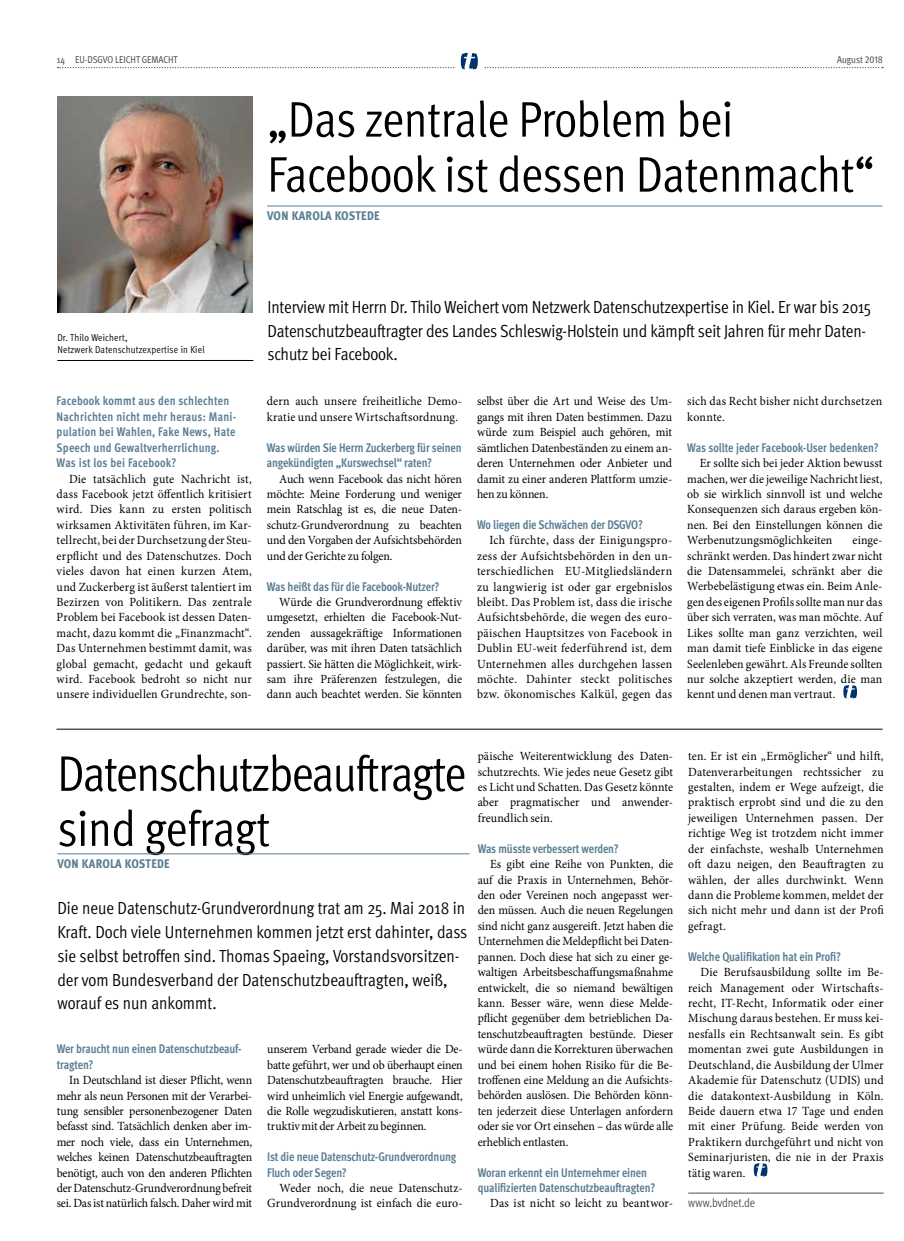
<style>
.page{position:relative;width:904px;height:1241px;background:#fff}
.page>*{position:absolute;margin:0;border:0;box-sizing:border-box;transform-origin:0 0}
.t1{font:50px/55px "Meta Cond Normal";letter-spacing:-.015em;color:#000}
.t2{font:17.5px/23.8px "Meta Cond Normal";letter-spacing:-.01em;color:#000}
.t3{font:12.5px/15.4px "Minion Pro";letter-spacing:.005em;color:#000;text-align:justify;scale:.95 1}
.t4{font:700 12.5px/15.4px "Meta Cond";letter-spacing:-.01em;color:#597d93;scale:.95 1}
.t5{font:700 12.5px/15.4px "Meta Cond";letter-spacing:.02em;color:#597d93;scale:.95 1}
.t6{font:12.5px/15.4px "Minion Pro";letter-spacing:.025em;color:#000;scale:.95 1}
.t7{font:800 12.5px "Meta Cond";letter-spacing:.025em;color:#597d93}
.t8{font:12.5px "Meta Cond Normal";letter-spacing:-.01em;color:#544d48;scale:.95 1}
.t9{font:10px/12px "Meta Cond Normal";letter-spacing:.02em;color:#000}
.t10{font:10px "Meta Cond";letter-spacing:-.005em;color:#544d48}
.s1{font-family:"Meta Cond Book Expert"}
</style>
<div class="page">
<svg style="left:58px;top:53px;width:825px;height:17px"></svg>
<hr style="left:267px;top:206px;width:615px;height:1px;background:#597d93">
<svg style="left:843px;top:685px;width:14px;height:13px"></svg>
<hr style="left:57px;top:728px;width:825px;height:1px;background:#000">
<hr style="left:57px;top:853px;width:412px;height:1px;background:#597d93">
<hr style="left:688px;top:1192px;width:195px;height:1px;background:#544d48">
<svg style="left:753px;top:1163px;width:14px;height:13px"></svg>
<img style="left:57px;top:97px;width:195px;height:215px">
<hr style="left:57px;top:360px;width:196px;height:1px;background:#000">
<p class="t10" style="left:57px;top:54px;width:122px">14 EU-DSGVO LEICHT GEMACHT</p>
<p class="t10" style="left:837px;top:54px;width:47px">August <span class="s1">2018</span></p>
<h1 class="t1" style="left:267px;top:91px;width:609px">„Das zentrale Problem bei<br>Facebook ist dessen Datenmacht“</h1>
<p class="t7" style="left:267px;top:208px;width:114px">VON KAROLA KOSTEDE</p>
<p class="t9" style="left:57px;top:331px;width:149px">Dr. Thilo Weichert,<br>Netzwerk Datenschutzexpertise in Kiel</p>
<p class="t5" style="left:57px;top:393px;width:190px">Facebook kommt aus den schlechten Nachrichten nicht mehr heraus: Mani&shy;pulation bei Wahlen, Fake News, Hate Speech und Gewaltverherrlichung.<br>Was ist los bei Facebook?</p>
<p class="t3" style="left:57px;top:471px;width:207px;text-indent:12px">Die tatsächlich gute Nachricht ist, dass Facebook jetzt öffentlich kritisiert wird. Dies kann zu ersten politisch wirksamen Aktivitäten führen, im Kar&shy;tellrecht, bei der Durchsetzung der Steu&shy;erpflicht und des Datenschutzes. Doch vieles davon hat einen kurzen Atem, und Zuckerberg ist äußerst talentiert im Bezirzen von Politikern. Das zentrale Problem bei Facebook ist dessen Daten&shy;macht, dazu kommt die „Finanzmacht“.<br>Das Unternehmen bestimmt damit, was global gemacht, gedacht und gekauft wird. Facebook bedroht so nicht nur unsere individuellen Grundrechte, son-</p>
<h2 class="t2" style="left:267px;top:295px;width:605px">Interview mit Herrn Dr. Thilo Weichert vom Netzwerk Datenschutzexpertise in Kiel. Er war bis 2015<br>Datenschutzbeauftragter des Landes Schleswig-Holstein und kämpft seit Jahren für mehr Daten&shy;schutz bei Facebook.</h2>
<p class="t3" style="left:267px;top:394px;width:207px">dern auch unsere freiheitliche Demo&shy;kratie und unsere Wirtschaftsordnung.</p>
<p class="t4" style="left:267px;top:439px;width:206px">Was würden Sie Herrn Zuckerberg für seinen angekündigten „Kurswechsel“ raten?</p>
<p class="t3" style="left:267px;top:471px;width:207px;text-indent:12px">Auch wenn Facebook das nicht hören möchte: Meine Forderung und weniger mein Ratschlag ist es, die neue Daten&shy;schutz-Grundverordnung zu beachten und den Vorgaben der Aufsichtsbehörden und der Gerichte zu folgen.</p>
<p class="t4" style="left:267px;top:578px;width:183px">Was heißt das für die Facebook-Nutzer?</p>
<p class="t3" style="left:267px;top:594px;width:207px;text-indent:12px">Würde die Grundverordnung effektiv umgesetzt, erhielten die Facebook-Nut&shy;zenden aussagekräftige Informationen darüber, was mit ihren Daten tatsächlich passiert. Sie hätten die Möglichkeit, wirk&shy;sam ihre Präferenzen festzulegen, die dann auch beachtet werden. Sie könnten</p>
<p class="t3" style="left:477px;top:394px;width:207px">selbst über die Art und Weise des Um&shy;gangs mit ihren Daten bestimmen. Dazu würde zum Beispiel auch gehören, mit sämtlichen Datenbeständen zu einem an&shy;deren Unternehmen oder Anbieter und damit zu einer anderen Plattform umzie&shy;hen zu können.</p>
<p class="t4" style="left:477px;top:516px;width:176px">Wo liegen die Schwächen der DSGVO?</p>
<p class="t3" style="left:477px;top:532px;width:207px;text-indent:12px">Ich fürchte, dass der Einigungspro&shy;zess der Aufsichtsbehörden in den un&shy;terschiedlichen EU-Mitgliedsländern zu langwierig ist oder gar ergebnislos bleibt. Das Problem ist, dass die irische Aufsichtsbehörde, die wegen des euro&shy;päischen Hauptsitzes von Facebook in Dublin EU-weit federführend ist, dem Unternehmen alles durchgehen lassen möchte. Dahinter steckt politisches bzw. ökonomisches Kalkül, gegen das</p>
<p class="t6" style="left:687px;top:394px;width:207px">sich das Recht bisher nicht durchsetzen konnte.</p>
<p class="t4" style="left:687px;top:439px;width:203px">Was sollte jeder Facebook-User bedenken?</p>
<p class="t3" style="left:687px;top:455px;width:207px;text-indent:12px">Er sollte sich bei jeder Aktion bewusst machen, wer die jeweilige Nachricht liest, ob sie wirklich sinnvoll ist und welche Konsequenzen sich daraus ergeben kön&shy;nen. Bei den Einstellungen können die Werbenutzungsmöglichkeiten</p>
<p class="t3" style="left:687px;top:532px;width:207px;text-indent:165px">einge&shy;schränkt werden. Das hindert zwar nicht die Datensammelei, schränkt aber die Werbebelästigung etwas ein. Beim Anle&shy;gen des eigenen Profils sollte man nur das über sich verraten, was man möchte. Auf Likes sollte man ganz verzichten, weil man damit tiefe Einblicke in das eigene Seelenleben gewährt. Als Freunde sollten nur solche akzeptiert werden, die man kennt und denen man vertraut.</p>
<h1 class="t1" style="left:57px;top:745px;width:410px">Datenschutzbeauftragte sind gefragt</h1>
<p class="t7" style="left:57px;top:856px;width:114px">VON KAROLA KOSTEDE</p>
<p class="t2" style="left:57px;top:896px;width:411px">Die neue Datenschutz-Grundverordnung trat am 25. Mai 2018 in Kraft. Doch viele Unternehmen kommen jetzt erst dahinter, dass sie selbst betroffen sind. Thomas Spaeing, Vorstandsvorsitzen&shy;der vom Bundesverband der Datenschutzbeauftragten, weiß, worauf es nun ankommt.</p>
<p class="t4" style="left:57px;top:1040px;width:196px">Wer braucht nun einen Datenschutzbeauf&shy;tragten?</p>
<p class="t3" style="left:57px;top:1072px;width:207px;text-indent:12px">In Deutschland ist dieser Pflicht, wenn mehr als neun Personen mit der Verarbei&shy;tung sensibler personenbezogener Daten befasst sind. Tatsächlich denken aber im&shy;mer noch viele, dass ein Unternehmen, welches keinen Datenschutzbeauftragten benötigt, auch von den anderen Pflichten der Datenschutz-Grundverordnung befreit sei. Das ist natürlich falsch. Daher wird mit</p>
<p class="t3" style="left:267px;top:1041px;width:207px">unserem Verband gerade wieder die De&shy;batte geführt, wer und ob überhaupt einen Datenschutzbeauftragten brauche. Hier wird unheimlich viel Energie aufgewandt, die Rolle wegzudiskutieren, anstatt kons&shy;truktiv mit der Arbeit zu beginnen.</p>
<p class="t4" style="left:267px;top:1148px;width:200px">Ist die neue Datenschutz-Grundverordnung<br>Fluch oder Segen?</p>
<p class="t3" style="left:267px;top:1180px;width:207px;text-align:right">Weder noch, die neue Datenschutz-<br>Grundverordnung ist einfach die euro-</p>
<p class="t3" style="left:477px;top:748px;width:207px">päische Weiterentwicklung des Daten&shy;schutzrechts. Wie jedes neue Gesetz gibt es Licht und Schatten. Das Gesetz könnte aber pragmatischer und anwender&shy;freundlich sein.</p>
<p class="t4" style="left:477px;top:840px;width:150px">Was müsste verbessert werden?</p>
<p class="t3" style="left:477px;top:856px;width:207px;text-indent:12px">Es gibt eine Reihe von Punkten, die auf die Praxis in Unternehmen, Behör&shy;den oder Vereinen noch angepasst wer&shy;den müssen. Auch die neuen Regelungen sind nicht ganz ausgereift. Jetzt haben die Unternehmen die Meldepflicht bei Daten&shy;pannen. Doch diese hat sich zu einer ge&shy;waltigen Arbeitsbeschaffungsmaßnahme entwickelt, die so niemand bewältigen kann. Besser wäre, wenn diese Melde&shy;pflicht gegenüber dem betrieblichen Da&shy;tenschutzbeauftragten bestünde. Dieser würde dann die Korrekturen überwachen und bei einem hohen Risiko für die Be&shy;troffenen eine Meldung an die Aufsichts&shy;behörden auslösen. Die Behörden könn&shy;ten jederzeit diese Unterlagen anfordern oder sie vor Ort einsehen – das würde alle erheblich entlasten.</p>
<p class="t4" style="left:477px;top:1164px;width:188px">Woran erkennt ein Unternehmer einen qualifizierten Datenschutzbeauftragten?</p>
<p class="t3" style="left:490px;top:1195px;width:194px">Das ist nicht so leicht zu beantwor-</p>
<p class="t3" style="left:688px;top:748px;width:207px">ten. Er ist ein „Ermöglicher“ und hilft, Datenverarbeitungen rechtssicher zu gestalten, indem er Wege aufzeigt, die praktisch erprobt sind und die zu den jeweiligen Unternehmen passen. Der richtige Weg ist trotzdem nicht immer der einfachste, weshalb Unternehmen oft dazu neigen, den Beauftragten zu wählen, der alles durchwinkt. Wenn dann die Probleme kommen, meldet der sich nicht mehr und dann ist der Profi gefragt.</p>
<p class="t4" style="left:688px;top:948px;width:162px">Welche Qualifikation hat ein Profi?</p>
<p class="t3" style="left:688px;top:964px;width:207px;text-indent:12px">Die Berufsausbildung sollte im Be&shy;reich Management oder Wirtschafts&shy;recht, IT-Recht, Informatik oder einer Mischung daraus bestehen. Er muss kei&shy;nesfalls ein Rechtsanwalt sein. Es gibt momentan zwei gute Ausbildungen in Deutschland, die Ausbildung der Ulmer Akademie für Datenschutz (UDIS) und die datakontext-Ausbildung in Köln.<br>Beide dauern etwa 17 Tage und enden mit einer Prüfung. Beide werden von Praktikern durchgeführt und nicht von Seminarjuristen, die nie in der Praxis tätig waren.</p>
<p class="t8" style="left:688px;top:1195px;width:72px">www.bvdnet.de</p>
</div>
